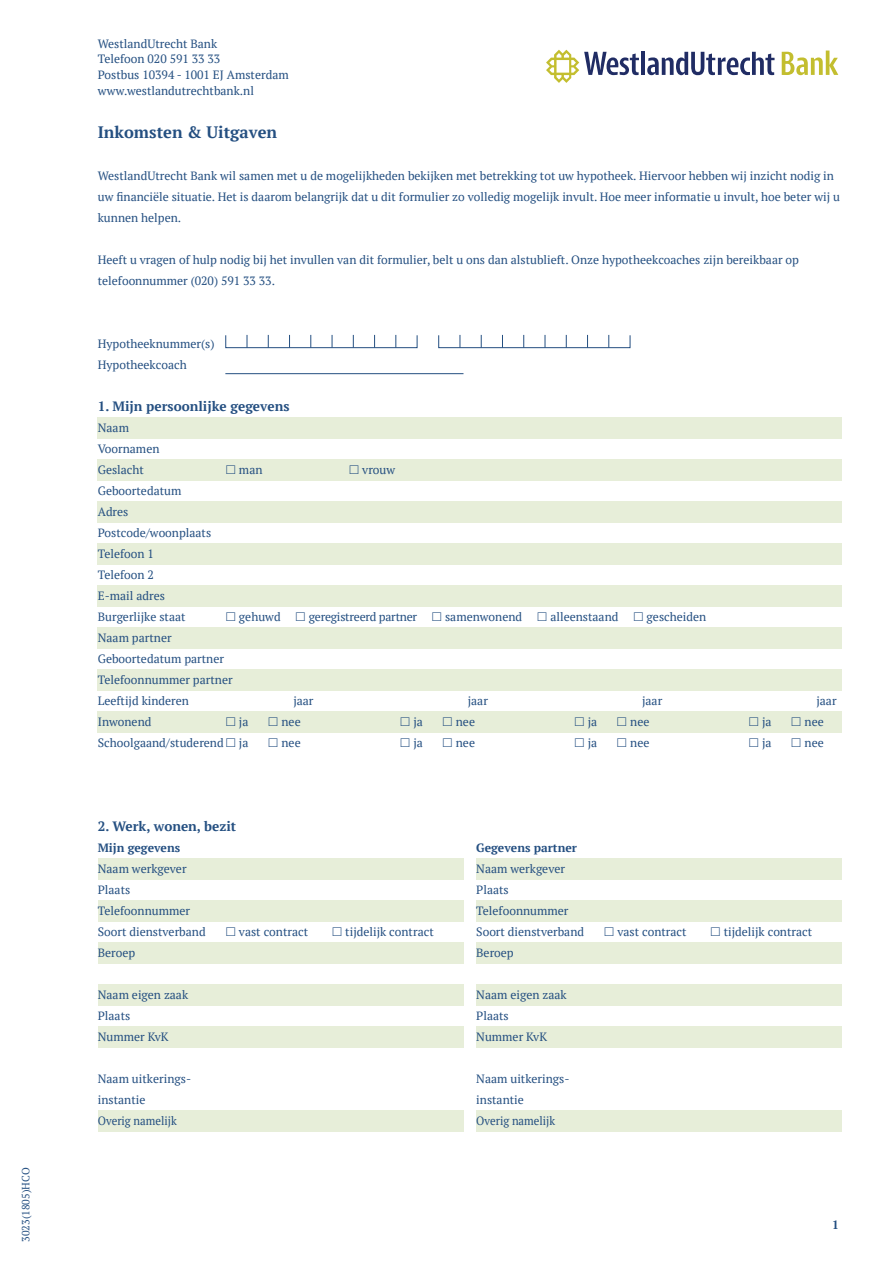
<style>
.page{position:relative;width:893px;height:1263px;background:#fff}
.page>*{position:absolute;margin:0;border:0;box-sizing:border-box;transform-origin:0 0}
.t1{font:700 16.5px "PT Serif";color:#244f81}
.Kop{font:700 13.5px "PT Serif";color:#244f81}
.Brood{font:12px/21px "PT Serif";color:#244f81}
.Kop-2{font:700 12px "PT Serif";color:#244f81}
.Brood-2{font:12px "PT Serif";color:#244f81;scale:.93 1}
.Brood-3{font:12px "PT Serif";letter-spacing:-.02em;color:#244f81}
.Voetje{font:10.5px "PT Serif";color:#244f81}
</style>
<div class="page">
<svg style="left:782px;top:51px;width:56px;height:24px"></svg>
<hr style="left:641px;top:52px;width:4px;height:23px;background:#202c64">
<svg style="left:647px;top:52px;width:127px;height:23px"></svg>
<svg style="left:546px;top:50px;width:93px;height:33px"></svg>
<div style="left:98px;top:418px;width:744px;height:21px;background:#e7eed9"></div>
<div style="left:98px;top:460px;width:744px;height:21px;background:#e7eed9"></div>
<div style="left:98px;top:502px;width:744px;height:21px;background:#e7eed9"></div>
<div style="left:98px;top:544px;width:744px;height:21px;background:#e7eed9"></div>
<div style="left:98px;top:586px;width:744px;height:21px;background:#e7eed9"></div>
<div style="left:98px;top:628px;width:744px;height:21px;background:#e7eed9"></div>
<div style="left:98px;top:670px;width:744px;height:21px;background:#e7eed9"></div>
<div style="left:98px;top:712px;width:744px;height:21px;background:#e7eed9"></div>
<div style="left:98px;top:859px;width:365px;height:21px;background:#e7eed9"></div>
<div style="left:476px;top:859px;width:366px;height:21px;background:#e7eed9"></div>
<div style="left:98px;top:901px;width:365px;height:21px;background:#e7eed9"></div>
<div style="left:476px;top:901px;width:366px;height:21px;background:#e7eed9"></div>
<div style="left:98px;top:943px;width:365px;height:21px;background:#e7eed9"></div>
<div style="left:476px;top:943px;width:366px;height:21px;background:#e7eed9"></div>
<div style="left:98px;top:985px;width:365px;height:21px;background:#e7eed9"></div>
<div style="left:476px;top:985px;width:366px;height:21px;background:#e7eed9"></div>
<div style="left:98px;top:1027px;width:365px;height:21px;background:#e7eed9"></div>
<div style="left:476px;top:1027px;width:366px;height:21px;background:#e7eed9"></div>
<div style="left:98px;top:1111px;width:365px;height:21px;background:#e7eed9"></div>
<div style="left:476px;top:1111px;width:366px;height:21px;background:#e7eed9"></div>
<hr style="left:225px;top:373px;width:238px;height:1px;background:#244f81">
<div style="left:225px;top:335px;width:192px;height:13px;border:1px solid #244f81"></div>
<svg style="left:247px;top:335px;width:1px;height:13px"></svg>
<svg style="left:268px;top:335px;width:1px;height:13px"></svg>
<svg style="left:289px;top:335px;width:1px;height:13px"></svg>
<svg style="left:310px;top:335px;width:1px;height:13px"></svg>
<svg style="left:332px;top:335px;width:1px;height:13px"></svg>
<svg style="left:353px;top:335px;width:1px;height:13px"></svg>
<svg style="left:374px;top:335px;width:1px;height:13px"></svg>
<svg style="left:395px;top:335px;width:1px;height:13px"></svg>
<div style="left:438px;top:335px;width:192px;height:13px;border:1px solid #244f81"></div>
<svg style="left:460px;top:335px;width:1px;height:13px"></svg>
<svg style="left:481px;top:335px;width:1px;height:13px"></svg>
<svg style="left:502px;top:335px;width:1px;height:13px"></svg>
<svg style="left:523px;top:335px;width:1px;height:13px"></svg>
<svg style="left:545px;top:335px;width:1px;height:13px"></svg>
<svg style="left:566px;top:335px;width:1px;height:13px"></svg>
<svg style="left:587px;top:335px;width:1px;height:13px"></svg>
<svg style="left:608px;top:335px;width:1px;height:13px"></svg>
<p class="Voetje" style="left:19px;top:1242px;width:76px;rotate:-90deg">3023(1805)HCO</p>
<p class="Brood" style="left:98px;top:35px;width:192px;line-height:15.9px">WestlandUtrecht Bank<br>Telefoon 020 591 33 33<br>Postbus 10394 - 1001 EJ Amsterdam www.westlandutrechtbank.nl</p>
<p class="t1" style="left:98px;top:121px;width:181px">Inkomsten &amp; Uitgaven</p>
<p class="Brood" style="left:98px;top:165px;width:744px">WestlandUtrecht Bank wil samen met u de mogelijkheden bekijken met betrekking tot uw hypotheek. Hiervoor hebben wij inzicht nodig in uw financiële situatie. Het is daarom belangrijk dat u dit formulier zo volledig mogelijk invult. Hoe meer informatie u invult, hoe beter wij u kunnen helpen.</p>
<p class="Brood" style="left:98px;top:249px;width:703px">Heeft u vragen of hulp nodig bij het invullen van dit formulier, belt u ons dan alstublieft. Onze hypotheekcoaches zijn bereikbaar op telefoonnummer (020) 591 33 33.</p>
<p class="Brood" style="left:98px;top:333px;width:118px">Hypotheeknummer(s)</p>
<p class="Brood" style="left:98px;top:354px;width:90px">Hypotheekcoach</p>
<p class="Kop" style="left:98px;top:397px;width:193px">1. Mijn persoonlijke gegevens</p>
<p class="Brood" style="left:98px;top:417px;width:33px">Naam</p>
<p class="Brood" style="left:98px;top:438px;width:63px">Voornamen</p>
<p class="Brood" style="left:98px;top:459px;width:48px">Geslacht</p>
<p class="Brood" style="left:239px;top:459px;width:25px">man</p>
<p class="Brood" style="left:362px;top:459px;width:34px">vrouw</p>
<p class="Brood" style="left:98px;top:480px;width:85px">Geboortedatum</p>
<p class="Brood" style="left:98px;top:501px;width:32px">Adres</p>
<p class="Brood" style="left:98px;top:522px;width:115px">Postcode/woonplaats</p>
<p class="Brood" style="left:98px;top:543px;width:58px">Telefoon 1</p>
<p class="Brood" style="left:98px;top:564px;width:58px">Telefoon 2</p>
<p class="Brood" style="left:98px;top:585px;width:69px">E-mail adres</p>
<p class="Brood" style="left:98px;top:606px;width:89px">Burgerlijke staat</p>
<p class="Brood" style="left:239px;top:606px;width:43px">gehuwd</p>
<p class="Brood-3" style="left:309px;top:609px;width:110px">geregistreerd partner</p>
<p class="Brood" style="left:445px;top:606px;width:79px">samenwonend</p>
<p class="Brood" style="left:550px;top:606px;width:70px">alleenstaand</p>
<p class="Brood" style="left:647px;top:606px;width:61px">gescheiden</p>
<p class="Brood" style="left:98px;top:627px;width:75px">Naam partner</p>
<p class="Brood" style="left:98px;top:648px;width:128px">Geboortedatum partner</p>
<p class="Brood" style="left:98px;top:669px;width:136px">Telefoonnummer partner</p>
<p class="Brood" style="left:98px;top:690px;width:93px">Leeftijd kinderen</p>
<p class="Brood" style="left:293px;top:690px;width:22px">jaar</p>
<p class="Brood" style="left:468px;top:690px;width:22px">jaar</p>
<p class="Brood" style="left:642px;top:690px;width:22px">jaar</p>
<p class="Brood" style="left:816px;top:690px;width:22px">jaar</p>
<p class="Brood" style="left:98px;top:711px;width:55px">Inwonend</p>
<p class="Brood" style="left:239px;top:711px;width:11px">ja</p>
<p class="Brood" style="left:281px;top:711px;width:21px">nee</p>
<p class="Brood" style="left:413px;top:711px;width:11px">ja</p>
<p class="Brood" style="left:456px;top:711px;width:21px">nee</p>
<p class="Brood" style="left:588px;top:711px;width:11px">ja</p>
<p class="Brood" style="left:630px;top:711px;width:21px">nee</p>
<p class="Brood" style="left:762px;top:711px;width:11px">ja</p>
<p class="Brood" style="left:804px;top:711px;width:21px">nee</p>
<p class="Brood" style="left:98px;top:732px;width:127px">Schoolgaand/studerend</p>
<p class="Brood" style="left:239px;top:732px;width:11px">ja</p>
<p class="Brood" style="left:281px;top:732px;width:21px">nee</p>
<p class="Brood" style="left:413px;top:732px;width:11px">ja</p>
<p class="Brood" style="left:456px;top:732px;width:21px">nee</p>
<p class="Brood" style="left:588px;top:732px;width:11px">ja</p>
<p class="Brood" style="left:630px;top:732px;width:21px">nee</p>
<p class="Brood" style="left:762px;top:732px;width:11px">ja</p>
<p class="Brood" style="left:804px;top:732px;width:21px">nee</p>
<p class="Kop" style="left:98px;top:817px;width:140px">2. Werk, wonen, bezit</p>
<p class="Kop-2" style="left:98px;top:840px;width:84px">Mijn gegevens</p>
<p class="Brood" style="left:98px;top:858px;width:90px">Naam werkgever</p>
<p class="Brood" style="left:98px;top:879px;width:34px">Plaats</p>
<p class="Brood" style="left:98px;top:900px;width:94px">Telefoonnummer</p>
<p class="Brood" style="left:98px;top:921px;width:109px">Soort dienstverband</p>
<p class="Brood" style="left:239px;top:921px;width:71px">vast contract</p>
<p class="Brood" style="left:345px;top:921px;width:90px">tijdelijk contract</p>
<p class="Brood" style="left:98px;top:942px;width:39px">Beroep</p>
<p class="Brood" style="left:98px;top:984px;width:92px">Naam eigen zaak</p>
<p class="Brood" style="left:98px;top:1005px;width:34px">Plaats</p>
<p class="Brood" style="left:98px;top:1026px;width:72px">Nummer KvK</p>
<p class="Brood" style="left:98px;top:1068px;width:95px">Naam uitkerings&shy;instantie</p>
<p class="Brood-2" style="left:98px;top:1113px;width:86px">Overig namelijk</p>
<p class="Kop-2" style="left:476px;top:840px;width:102px">Gegevens partner</p>
<p class="Brood" style="left:476px;top:858px;width:90px">Naam werkgever</p>
<p class="Brood" style="left:476px;top:879px;width:34px">Plaats</p>
<p class="Brood" style="left:476px;top:900px;width:94px">Telefoonnummer</p>
<p class="Brood" style="left:476px;top:921px;width:109px">Soort dienstverband</p>
<p class="Brood" style="left:617px;top:921px;width:71px">vast contract</p>
<p class="Brood" style="left:724px;top:921px;width:90px">tijdelijk contract</p>
<p class="Brood" style="left:476px;top:942px;width:39px">Beroep</p>
<p class="Brood" style="left:476px;top:984px;width:92px">Naam eigen zaak</p>
<p class="Brood" style="left:476px;top:1005px;width:34px">Plaats</p>
<p class="Brood" style="left:476px;top:1026px;width:72px">Nummer KvK</p>
<p class="Brood" style="left:476px;top:1068px;width:95px">Naam uitkerings&shy;instantie</p>
<p class="Brood-2" style="left:476px;top:1113px;width:86px">Overig namelijk</p>
<p class="Kop-2" style="left:832px;top:1217px;width:8px">1</p>
</div>
